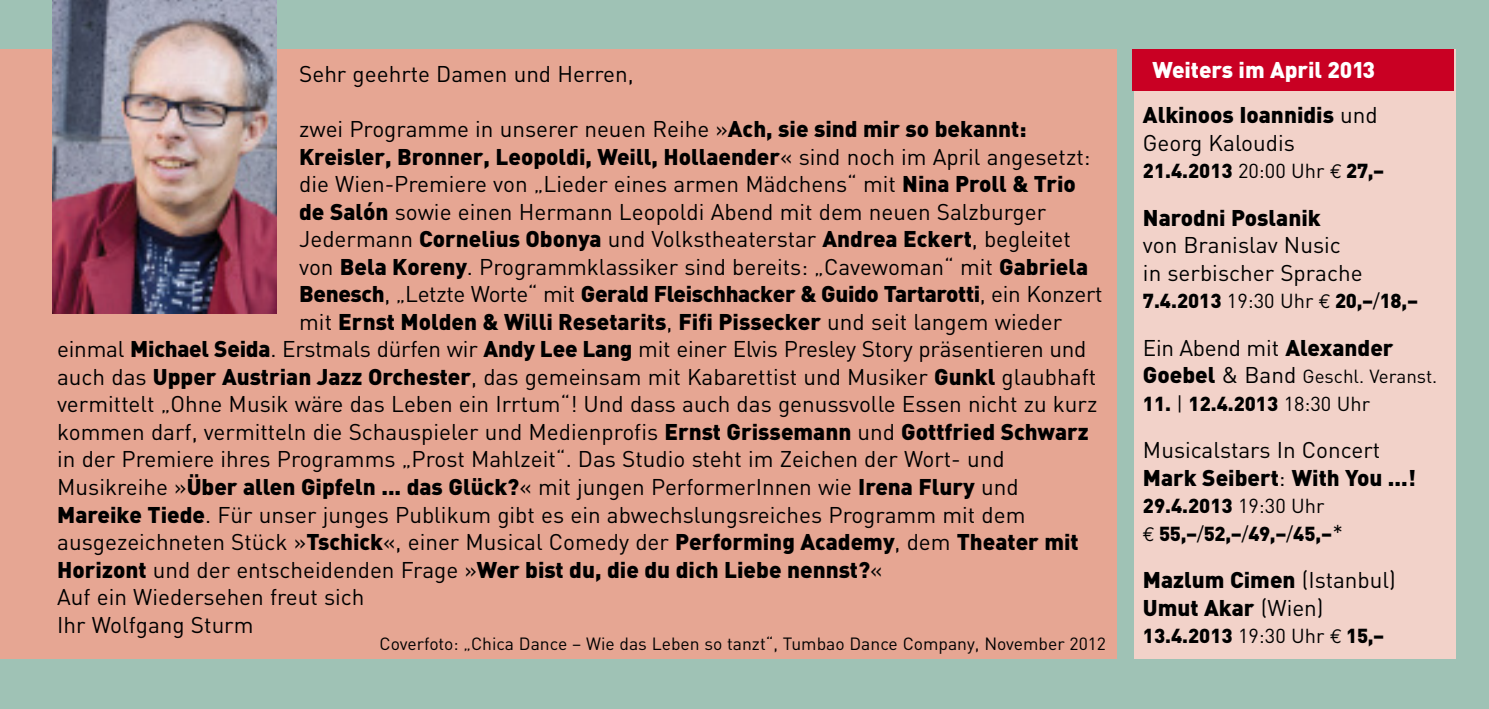
<style>
.page{position:relative;width:1489px;height:709px;background:#fff}
.page>*{position:absolute;margin:0;border:0;box-sizing:border-box;transform-origin:0 0}
.t1{font:22.5px/27.5px "DIN";color:#000}
.t2{font:900 22.5px/27.5px "DIN";color:#000}
.t3{font:900 22.5px/45.2px "DIN";color:#fff;text-align:center}
.t4{font:900 20px/27.5px "DIN";color:#000}
.t5{font:18.75px "DIN";color:#000}
.t6{font:17.5px "DIN";color:#000}
.s1{font-weight:900}
.s2{font-weight:400}
.s3{color:#000}
.s4{font-weight:400;color:#000}
.s5{font-family:"Euro Mono";font-weight:400}
.s6{font-weight:900;font-size:22.5px}
.s7{font-size:22.5px}
.s8{font-weight:400;font-size:22.5px}
</style>
<div class="page">
<div style="left:0;top:0;width:1488px;height:709px;background:#9fc2b5"></div>
<div style="left:1133px;top:50px;width:322px;height:609px;background:#f2d2c9"></div>
<div style="left:1132px;top:50px;width:321px;height:41px;background:#c90023"></div>
<div style="left:0;top:50px;width:1116px;height:609px;background:#e6a693"></div>
<img style="left:52px;top:0;width:225px;height:313px">
<p class="t1" style="left:299px;top:61px;width:336px">Sehr geehrte Damen und Herren,</p>
<p class="t1" style="left:299px;top:116px;width:728px">zwei Programme in unserer neuen Reihe »<span class="s1">Ach, sie sind mir so bekannt:</span></p>
<p class="t2" style="left:299px;top:143px;width:792px">Kreisler, Bronner, Leopoldi, Weill, Hollaender<span class="s2">« sind noch im April angesetzt:</span></p>
<p class="t1" style="left:299px;top:171px;width:778px">die Wien-Premiere von „Lieder eines armen Mädchens“ mit <span class="s1">Nina Proll &amp; Trio</span></p>
<p class="t1" style="left:299px;top:198px;width:748px"><span class="s1">de Salón</span> sowie einen Hermann Leopoldi Abend mit dem neuen Salzburger</p>
<p class="t1" style="left:299px;top:226px;width:773px">Jedermann <span class="s1">Cornelius Obonya</span> und Volkstheaterstar <span class="s1">Andrea Eckert</span>, begleitet</p>
<p class="t1" style="left:299px;top:253px;width:790px">von <span class="s1">Bela Koreny</span>. Programmklassiker sind bereits: „Cavewoman“ mit <span class="s1">Gabriela</span></p>
<p class="t2" style="left:299px;top:281px;width:804px">Benesch<span class="s2">, „Letzte Worte“ mit</span> Gerald Fleischhacker &amp; Guido Tartarotti<span class="s2">, ein Konzert</span></p>
<p class="t2" style="left:299px;top:308px;width:764px"><span class="s2">mit</span> Ernst Molden &amp; Willi Resetarits<span class="s2">,</span> Fifi Pissecker <span class="s2">und seit langem wieder</span></p>
<p class="t1" style="left:57px;top:336px;width:1030px">einmal <span class="s1">Michael Seida</span>. Erstmals dürfen wir <span class="s1">Andy Lee Lang</span> mit einer Elvis Presley Story präsentieren und</p>
<p class="t1" style="left:57px;top:363px;width:1040px">auch das <span class="s1">Upper Austrian Jazz Orchester</span>, das gemeinsam mit Kabarettist und Musiker <span class="s1">Gunkl</span> glaubhaft</p>
<p class="t1" style="left:57px;top:391px;width:1041px">vermittelt „Ohne Musik wäre das Leben ein Irrtum“! Und dass auch das genussvolle Essen nicht zu kurz</p>
<p class="t1" style="left:57px;top:418px;width:1033px">kommen darf, vermitteln die Schauspieler und Medienprofis <span class="s1">Ernst Grissemann</span> und <span class="s1">Gottfried Schwarz</span></p>
<p class="t1" style="left:57px;top:446px;width:948px">in der Premiere ihres Programms „Prost Mahlzeit“. Das Studio steht im Zeichen der Wort- und</p>
<p class="t1" style="left:57px;top:473px;width:962px">Musikreihe »<span class="s1">Über allen Gipfeln ... das Glück?</span>« mit jungen PerformerInnen wie <span class="s1">Irena Flury</span> und</p>
<p class="t1" style="left:57px;top:501px;width:969px"><span class="s1">Mareike Tiede</span>. Für unser junges Publikum gibt es ein abwechslungsreiches Programm mit dem</p>
<p class="t1" style="left:57px;top:528px;width:1023px">ausgezeichneten Stück »<span class="s1">Tschick</span>«, einer Musical Comedy der <span class="s1">Performing Academy</span>, dem <span class="s1">Theater mit</span></p>
<p class="t2" style="left:57px;top:556px;width:826px">Horizont <span class="s2">und der entscheidenden Frage »</span>Wer bist du, die du dich Liebe nennst?<span class="s2">«</span></p>
<p class="t1" style="left:57px;top:583px;width:309px">Auf ein Wiedersehen freut sich</p>
<p class="t1" style="left:57px;top:611px;width:198px">Ihr Wolfgang Sturm</p>
<p class="t6" style="left:379px;top:633px;width:728px">Coverfoto: „Chica Dance – Wie das Leben so tanzt“, Tumbao Dance Company, November 2012</p>
<p class="t3" style="left:1142px;top:48px;width:236px">Weiters im April 2013<br><span class="s3">Alkinoos Ioannidis</span> <span class="s4">und</span></p>
<p class="t1" style="left:1142px;top:129px;width:153px">Georg Kaloudis</p>
<p class="t4" style="left:1142px;top:157px;width:243px">21.4.2013 <span class="s2">20:00 Uhr</span> <span class="s5">€</span> 27,–</p>
<p class="t2" style="left:1142px;top:204px;width:179px">Narodni Poslanik</p>
<p class="t1" style="left:1142px;top:232px;width:221px">von Branislav Nusic in serbischer Sprache</p>
<p class="t4" style="left:1142px;top:287px;width:277px">7.4.2013 <span class="s2">19:30 Uhr</span> <span class="s5">€</span> 20,–<span class="s2">/</span>18,–</p>
<p class="t1" style="left:1142px;top:334px;width:252px">Ein Abend mit <span class="s1">Alexander</span></p>
<p class="t5" style="left:1142px;top:366px;width:296px"><span class="s6">Goebel</span> <span class="s7">&amp; Band</span> Geschl. Veranst.</p>
<p class="t4" style="left:1142px;top:390px;width:229px">11. <span class="s2">|</span> 12.4.2013 <span class="s2">18:30 Uhr</span></p>
<p class="t1" style="left:1142px;top:437px;width:274px">Musicalstars In Concert<br><span class="s1">Mark Seibert</span>: <span class="s1">With You ...!</span></p>
<p class="t4" style="left:1142px;top:492px;width:201px">29.4.2013 <span class="s2">19:30 Uhr<br></span><span class="s5">€</span> 55,–<span class="s2">/</span>52,–<span class="s2">/</span>49,–<span class="s2">/</span>45,–<span class="s8">*</span></p>
<p class="t2" style="left:1142px;top:567px;width:254px">Mazlum Cimen <span class="s2">(Istanbul)<br></span>Umut Akar <span class="s2">(Wien)</span></p>
<p class="t4" style="left:1142px;top:622px;width:243px">13.4.2013 <span class="s2">19:30 Uhr</span> <span class="s5">€</span> 15,–</p>
</div>
